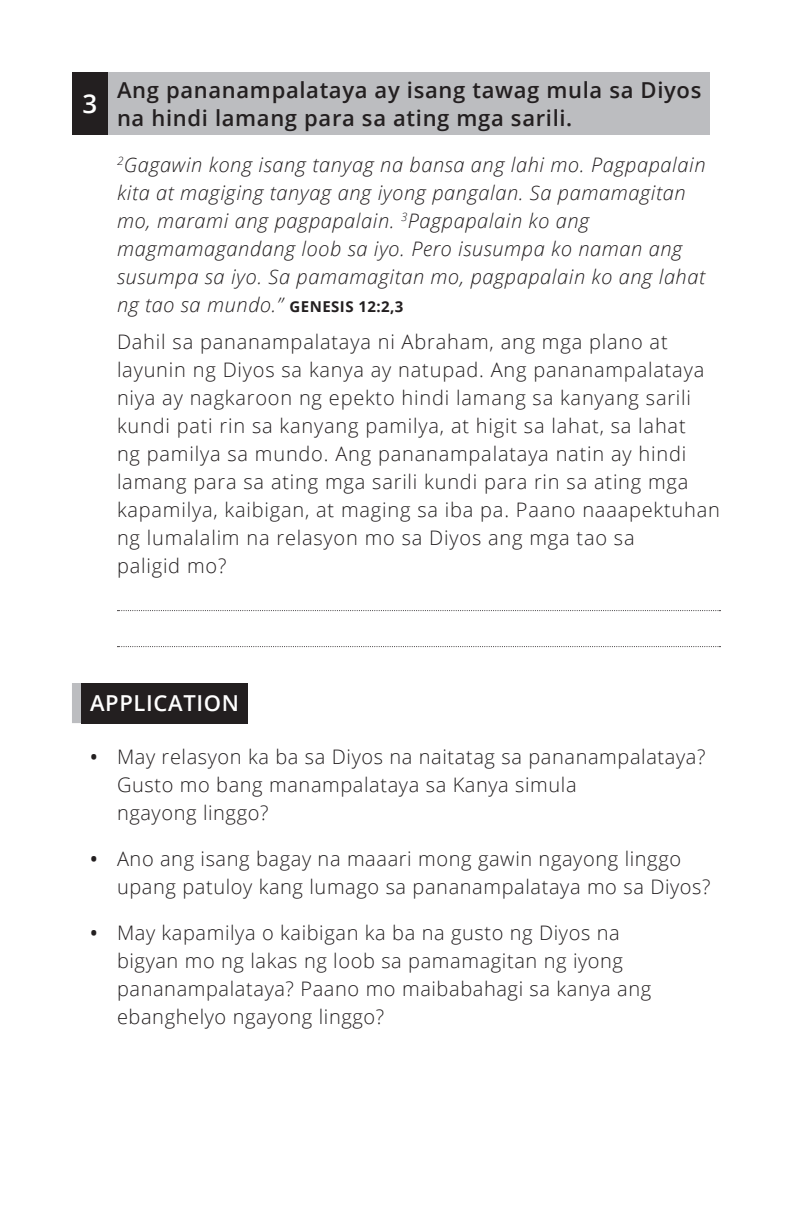
<style>
.page{position:relative;width:792px;height:1224px;background:#fff}
.page>*{position:absolute;margin:0;border:0;box-sizing:border-box;transform-origin:0 0}
.point_num{font:600 26px "Open Sans";color:#fff}
.point_title_01a{font:600 22px/28px "Open Sans";letter-spacing:.03em;color:#231f20}
.header_text{font:600 22px "Open Sans";letter-spacing:.03em;color:#fff}
.point_body_text_01{font:300 20px/28px "Open Sans";letter-spacing:.04em;color:#231f20}
.point_verse_text{font:italic 300 20px/28px "Open Sans";letter-spacing:.03em;color:#231f20}
.s1{font-weight:700;font-style:normal;font-size:15px}
.s2{font-weight:600}
</style>
<div class="page">
<svg style="left:118px;top:610px;width:603px;height:1px"></svg>
<svg style="left:118px;top:646px;width:603px;height:1px"></svg>
<div style="left:81px;top:683px;width:166px;height:40px;background:#231f20"></div>
<div style="left:72px;top:683px;width:9px;height:40px;background:#bcbdc0"></div>
<div style="left:72px;top:72px;width:36px;height:63px;background:#231f20"></div>
<div style="left:108px;top:72px;width:602px;height:63px;background:#bcbdc0"></div>
<p class="point_num" style="left:83px;top:86px;width:16px">3</p>
<p class="point_title_01a" style="left:117px;top:75px;width:586px">Ang pananampalataya ay isang tawag mula sa Diyos na hindi lamang para sa ating mga sarili.</p>
<p class="point_verse_text" style="left:117px;top:150px;width:590px"><sup>2</sup>Gagawin kong isang tanyag na bansa ang lahi mo. Pagpapalain kita at magiging tanyag ang iyong pangalan. Sa pamamagitan mo, marami ang pagpapalain. <sup>3</sup>Pagpapalain ko ang magmamagandang loob sa iyo. Pero isusumpa ko naman ang susumpa sa iyo. Sa pamamagitan mo, pagpapalain ko ang lahat ng tao sa mundo.” <span class="s1">GENESIS 12:2,3</span></p>
<p class="point_body_text_01" style="left:117px;top:327px;width:605px">Dahil sa pananampalataya ni Abraham, ang mga plano at layunin ng Diyos sa kanya ay natupad. Ang pananampalataya niya ay nagkaroon ng epekto hindi lamang sa kanyang sarili kundi pati rin sa kanyang pamilya, at higit sa lahat, sa lahat<br>ng pamilya sa mundo. Ang pananampalataya natin ay hindi lamang para sa ating mga sarili kundi para rin sa ating mga kapamilya, kaibigan, at maging sa iba pa. Paano naaapektuhan ng lumalalim na relasyon mo sa Diyos ang mga tao sa<br>paligid mo?</p>
<p class="header_text" style="left:90px;top:688px;width:151px">APPLICATION</p>
<p class="point_body_text_01" style="left:117px;top:742px;width:590px;text-indent:-27px"><span class="s2">•</span> May relasyon ka ba sa Diyos na naitatag sa pananampalataya?<br>Gusto mo bang manampalataya sa Kanya simula<br>ngayong linggo?</p>
<p class="point_body_text_01" style="left:117px;top:844px;width:595px;text-indent:-27px"><span class="s2">•</span> Ano ang isang bagay na maaari mong gawin ngayong linggo upang patuloy kang lumago sa pananampalataya mo sa Diyos?</p>
<p class="point_body_text_01" style="left:117px;top:918px;width:536px;text-indent:-27px"><span class="s2">•</span> May kapamilya o kaibigan ka ba na gusto ng Diyos na bigyan mo ng lakas ng loob sa pamamagitan ng iyong pananampalataya? Paano mo maibabahagi sa kanya ang ebanghelyo ngayong linggo?</p>
</div>
